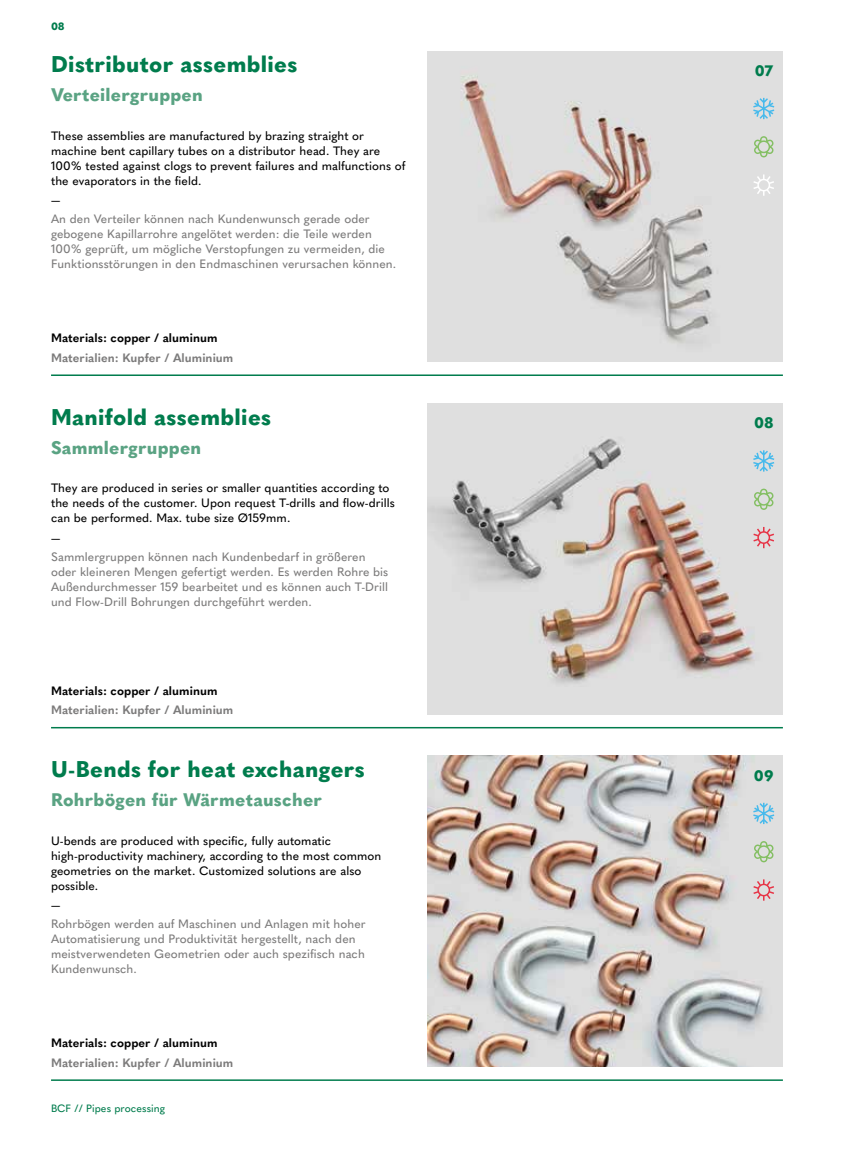
<style>
.page{position:relative;width:851px;height:1149px;background:#fff}
.page>*{position:absolute;margin:0;border:0;box-sizing:border-box;transform-origin:0 0}
.t1{font:800 22.5px "Quasimoda";letter-spacing:.015em;color:#007c4d}
.t2{font:800 18px "Quasimoda";letter-spacing:.015em;color:#5aa383}
.t3{font:800 15px "Quasimoda";color:#007c4d}
.t4{font:500 12px/15px "Quasimoda";letter-spacing:.005em;color:#7c7b7b}
.t5{font:500 12px/15px "Quasimoda";letter-spacing:.005em;color:#000}
.t6{font:700 12px "Quasimoda";letter-spacing:.005em;color:#7c7b7b}
.t7{font:700 12px "Quasimoda";letter-spacing:.005em;color:#000}
.t8{font:500 10.5px "Quasimoda";letter-spacing:.005em;color:#007c4d}
.t9{font:800 10.5px "Quasimoda";color:#007c4d}
</style>
<div class="page">
<img style="left:427px;top:51px;width:355px;height:310px">
<img style="left:427px;top:403px;width:355px;height:311px">
<img style="left:427px;top:755px;width:355px;height:311px">
<hr style="left:51px;top:374px;width:731px;height:2px;background:#007c4d">
<hr style="left:51px;top:726px;width:731px;height:2px;background:#007c4d">
<hr style="left:51px;top:1079px;width:731px;height:1px;background:#007c4d">
<svg style="left:753px;top:174px;width:21px;height:22px"></svg>
<svg style="left:753px;top:136px;width:20px;height:21px"></svg>
<svg style="left:753px;top:98px;width:21px;height:21px"></svg>
<svg style="left:753px;top:526px;width:21px;height:22px"></svg>
<svg style="left:753px;top:488px;width:20px;height:21px"></svg>
<svg style="left:753px;top:450px;width:21px;height:21px"></svg>
<svg style="left:753px;top:879px;width:21px;height:21px"></svg>
<svg style="left:753px;top:840px;width:20px;height:22px"></svg>
<svg style="left:753px;top:802px;width:21px;height:21px"></svg>
<p class="t9" style="left:51px;top:18px;width:15px">08</p>
<h1 class="t1" style="left:51px;top:47px;width:248px">Distributor assemblies</h1>
<h2 class="t2" style="left:51px;top:81px;width:153px">Verteilergruppen</h2>
<p class="t5" style="left:51px;top:127px;width:356px">These assemblies are manufactured by brazing straight or machine bent capillary tubes on a distributor head. They are 100% tested against clogs to prevent failures and malfunctions of the evaporators in the field.</p>
<p class="t5" style="left:51px;top:191px;width:11px">—</p>
<p class="t4" style="left:51px;top:211px;width:346px">An den Verteiler können nach Kundenwunsch gerade oder gebogene Kapillarrohre angelötet werden: die Teile werden 100% geprüft, um mögliche Verstopfungen zu vermeiden, die Funktionsstörungen in den Endmaschinen verursachen können.</p>
<p class="t7" style="left:51px;top:329px;width:168px">Materials: copper / aluminum</p>
<p class="t6" style="left:51px;top:348px;width:184px">Materialien: Kupfer / Aluminium</p>
<h1 class="t1" style="left:51px;top:399px;width:222px">Manifold assemblies</h1>
<h2 class="t2" style="left:51px;top:433px;width:152px">Sammlergruppen</h2>
<p class="t5" style="left:51px;top:479px;width:345px">They are produced in series or smaller quantities according to the needs of the customer. Upon request T-drills and flow-drills can be performed. Max. tube size Ø159mm.</p>
<p class="t5" style="left:51px;top:529px;width:11px">—</p>
<p class="t4" style="left:51px;top:548px;width:339px">Sammlergruppen können nach Kundenbedarf in größeren oder kleineren Mengen gefertigt werden. Es werden Rohre bis Außendurchmesser 159 bearbeitet und es können auch T-Drill und Flow-Drill Bohrungen durchgeführt werden.</p>
<p class="t7" style="left:51px;top:681px;width:168px">Materials: copper / aluminum</p>
<p class="t6" style="left:51px;top:700px;width:184px">Materialien: Kupfer / Aluminium</p>
<h1 class="t1" style="left:51px;top:751px;width:315px">U-Bends for heat exchangers</h1>
<h2 class="t2" style="left:51px;top:785px;width:272px">Rohrbögen für Wärmetauscher</h2>
<p class="t5" style="left:51px;top:831px;width:332px">U-bends are produced with specific, fully automatic high-productivity machinery, according to the most common geometries on the market. Customized solutions are also possible.</p>
<p class="t5" style="left:51px;top:896px;width:11px">—</p>
<p class="t4" style="left:51px;top:915px;width:316px">Rohrbögen werden auf Maschinen und Anlagen mit hoher Automatisierung und Produktivität hergestellt, nach den meistverwendeten Geometrien oder auch spezifisch nach Kundenwunsch.</p>
<p class="t7" style="left:51px;top:1033px;width:168px">Materials: copper / aluminum</p>
<p class="t6" style="left:51px;top:1052px;width:184px">Materialien: Kupfer / Aluminium</p>
<p class="t8" style="left:51px;top:1099px;width:116px">BCF // Pipes processing</p>
<p class="t3" style="left:754px;top:59px;width:20px">07</p>
<p class="t3" style="left:754px;top:411px;width:21px">08</p>
<p class="t3" style="left:753px;top:763px;width:21px">09</p>
</div>
